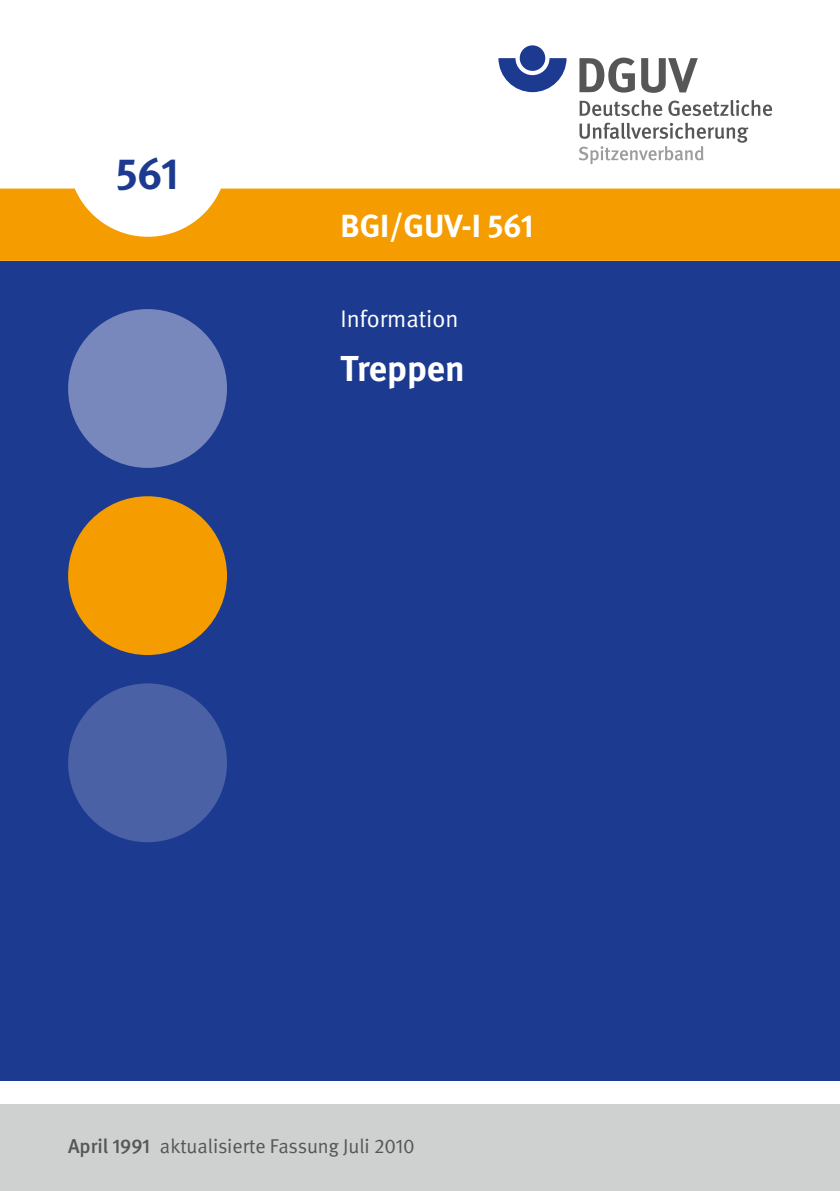
<style>
.page{position:relative;width:840px;height:1191px;background:#fff}
.page>*{position:absolute;margin:0;border:0;box-sizing:border-box;transform-origin:0 0}
.t1{font:700 44px "DGUV Meta";color:#1c3b90}
.t2{font:700 36px "DGUV Meta";color:#fff}
.t3{font:700 32px "DGUV Meta";color:#fff}
.t4{font:24px "DGUV Meta";color:#fff}
.t5{font:20px "DGUV Meta";color:#565656}
.s1{font-weight:500}
</style>
<div class="page">
<div style="left:0;top:261px;width:839px;height:819px;background:#1c3b90"></div>
<div style="left:0;top:1104px;width:839px;height:87px;background:#cfd0d0"></div>
<svg style="left:0;top:189px;width:839px;height:72px;background:#f5a415"></svg>
<div style="left:68px;top:496px;width:159px;height:159px;background:#f59c00;border-radius:50%"></div>
<svg style="left:498px;top:58px;width:68px;height:34px"></svg>
<div style="left:519px;top:45px;width:26px;height:26px;background:#1c3b90;border-radius:50%"></div>
<svg style="left:579px;top:58px;width:55px;height:35px"></svg>
<svg style="left:641px;top:58px;width:56px;height:35px"></svg>
<svg style="left:579px;top:100px;width:82px;height:16px"></svg>
<svg style="left:668px;top:100px;width:103px;height:16px"></svg>
<svg style="left:579px;top:123px;width:169px;height:41px"></svg>
<div style="left:68px;top:309px;width:159px;height:159px;background:#7888bc;border-radius:50%"></div>
<div style="left:68px;top:683px;width:159px;height:159px;background:#4b61a5;border-radius:50%"></div>
<h1 class="t1" style="left:116px;top:147px;width:65px">561</h1>
<h3 class="t3" style="left:340px;top:207px;width:194px">BGI/GUV-I 561</h3>
<p class="t4" style="left:340px;top:305px;width:119px">Information</p>
<h2 class="t2" style="left:340px;top:347px;width:126px">Treppen</h2>
<p class="t5" style="left:68px;top:1134px;width:348px"><span class="s1">April 1991</span> aktualisierte Fassung Juli 2010</p>
</div>
